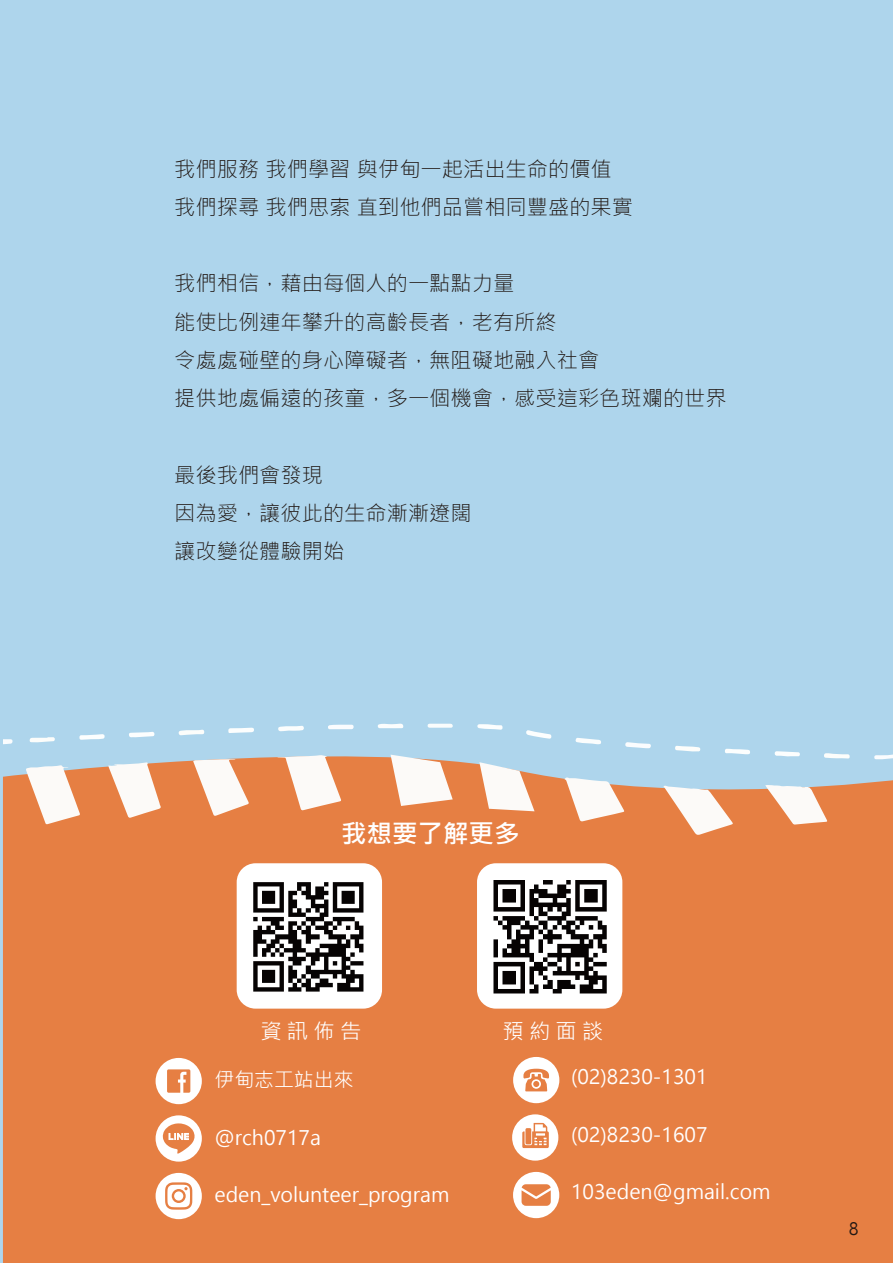
<style>
.page{position:relative;width:893px;height:1263px;background:#aed5ec}
.page>*{position:absolute;margin:0;border:0;box-sizing:border-box;transform-origin:0 0}
.t1{font:25.5px "Microsoft Jheng Hei UI Bold";color:#fff}
.t2{font:21.3px/38.2px "Microsoft Jheng Hei UI Light";color:#211814}
.t3{font:21.3px "Microsoft Jheng Hei UI Regular";color:#fff}
.t4{font:19.8px "Microsoft Jheng Hei UI Regular";color:#fff}
.t5{font:16.95px "Microsoft Jheng Hei UI Regular";color:#211814}
</style>
<div class="page">
<svg style="left:3px;top:735px;width:890px;height:528px;background:#e1854f"></svg>
<div style="left:477px;top:863px;width:145px;height:146px;background:#fff;border-radius:19px"></div>
<div style="left:237px;top:863px;width:145px;height:146px;background:#fff;border-radius:19px"></div>
<div style="left:156px;top:1115px;width:46px;height:46px;background:#fff;border-radius:50%"></div>
<svg style="left:163px;top:1123px;width:32px;height:30px"></svg>
<div style="left:156px;top:1173px;width:46px;height:46px;background:#fff;border-radius:50%"></div>
<svg style="left:165px;top:1182px;width:27px;height:28px"></svg>
<div style="left:156px;top:1058px;width:46px;height:46px;background:#fff;border-radius:50%"></div>
<svg style="left:167px;top:1069px;width:23px;height:24px"></svg>
<div style="left:512px;top:1114px;width:46px;height:46px;background:#fff;border-radius:50%"></div>
<div style="left:513px;top:1172px;width:46px;height:46px;background:#fff;border-radius:50%"></div>
<div style="left:513px;top:1057px;width:46px;height:46px;background:#fff;border-radius:50%"></div>
<svg style="left:523px;top:1069px;width:26px;height:22px"></svg>
<svg style="left:522px;top:1123px;width:27px;height:25px"></svg>
<svg style="left:522px;top:1184px;width:29px;height:22px"></svg>
<svg style="left:874px;top:754px;width:19px;height:5px"></svg>
<svg style="left:3px;top:739px;width:10px;height:5px"></svg>
<svg style="left:278px;top:755px;width:63px;height:55px;background:#f1cab2"></svg>
<svg style="left:25px;top:765px;width:55px;height:59px;background:#f0cfbb"></svg>
<svg style="left:193px;top:759px;width:56px;height:57px;background:#f2c9b0"></svg>
<svg style="left:108px;top:762px;width:54px;height:56px;background:#f1cdb7"></svg>
<svg style="left:663px;top:785px;width:70px;height:50px;background:#edc4ac"></svg>
<svg style="left:564px;top:777px;width:61px;height:44px;background:#eed3c2"></svg>
<svg style="left:765px;top:785px;width:63px;height:40px;background:#f0c9b2"></svg>
<svg style="left:228px;top:728px;width:26px;height:5px"></svg>
<svg style="left:526px;top:730px;width:25px;height:9px"></svg>
<svg style="left:625px;top:742px;width:26px;height:6px"></svg>
<svg style="left:278px;top:726px;width:26px;height:5px"></svg>
<svg style="left:575px;top:738px;width:26px;height:6px"></svg>
<svg style="left:328px;top:725px;width:26px;height:4px"></svg>
<svg style="left:129px;top:732px;width:25px;height:5px"></svg>
<svg style="left:725px;top:749px;width:25px;height:5px"></svg>
<svg style="left:675px;top:746px;width:25px;height:6px"></svg>
<svg style="left:79px;top:734px;width:26px;height:6px"></svg>
<svg style="left:179px;top:729px;width:25px;height:6px"></svg>
<svg style="left:30px;top:737px;width:25px;height:5px"></svg>
<svg style="left:824px;top:753px;width:26px;height:5px"></svg>
<svg style="left:775px;top:751px;width:25px;height:6px"></svg>
<svg style="left:477px;top:724px;width:26px;height:6px"></svg>
<svg style="left:378px;top:723px;width:25px;height:6px"></svg>
<svg style="left:428px;top:724px;width:25px;height:4px"></svg>
<svg style="left:391px;top:755px;width:62px;height:51px;background:#f1dbce"></svg>
<svg style="left:479px;top:762px;width:56px;height:49px;background:#eddace"></svg>
<img style="left:253px;top:882px;width:111px;height:110px">
<img style="left:493px;top:880px;width:114px;height:114px">
<p class="t2" style="left:174px;top:150px;width:460px">我們服務 我們學習 與伊甸一起活出生命的價值我們探尋 我們思索 直到他們品嘗相同豐盛的果實</p>
<p class="t2" style="left:174px;top:264px;width:554px">我們相信，藉由每個人的一點點力量<br>能使比例連年攀升的高齡長者，老有所終<br>令處處碰壁的身心障礙者，無阻礙地融入社會<br>提供地處偏遠的孩童，多一個機會，感受這彩色斑斕的世界</p>
<p class="t2" style="left:174px;top:456px;width:299px">最後我們會發現<br>因為愛，讓彼此的生命漸漸遼闊讓改變從體驗開始</p>
<p class="t1" style="left:341px;top:817px;width:180px">我想要了解更多</p>
<p class="t3" style="left:260px;top:1018px;width:102px">資 訊 佈 告</p>
<p class="t3" style="left:502px;top:1018px;width:102px">預 約 面 談</p>
<p class="t4" style="left:214px;top:1067px;width:141px">伊甸志工站出來</p>
<p class="t4" style="left:571px;top:1065px;width:138px">(02)8230-1301</p>
<p class="t4" style="left:571px;top:1122px;width:138px">(02)8230-1607</p>
<p class="t4" style="left:571px;top:1179px;width:201px">103eden@gmail.com</p>
<p class="t4" style="left:214px;top:1125px;width:108px">@rch0717a</p>
<p class="t4" style="left:214px;top:1182px;width:236px">eden_volunteer_program</p>
<p class="t5" style="left:849px;top:1218px;width:11px">8</p>
</div>
